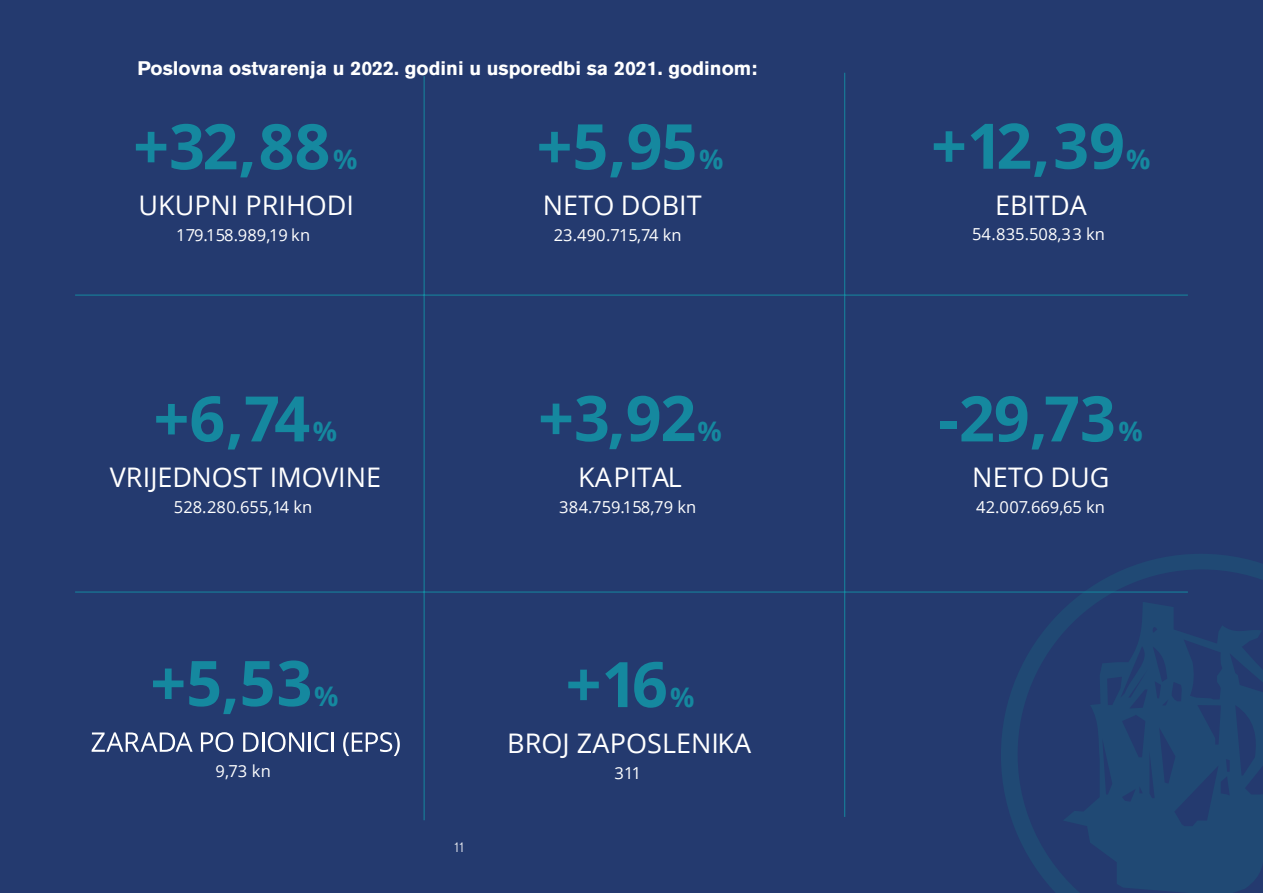
<style>
.page{position:relative;width:1263px;height:893px;background:#243a6f}
.page>*{position:absolute;margin:0;border:0;box-sizing:border-box;transform-origin:0 0}
.t1{font:700 62.85px "Open Sans";letter-spacing:-.015em;color:#15889f}
.t2{font:27px "Open Sans";color:#fff}
.t3{font:700 27px "Open Sans";color:#15889f}
.t4{font:700 19.5px "Akzidenz Grotesk Pro";color:#fff}
.t5{font:16.5px "Open Sans";color:#fff}
.t6{font:300 13.5px "Akzidenz Grotesk Pro";color:#fff}
</style>
<div class="page">
<svg style="left:1001px;top:554px;width:262px;height:339px"></svg>
<svg style="left:1063px;top:602px;width:200px;height:291px;fill:#204974"></svg>
<hr style="left:75px;top:295px;width:1113px;height:1px;background:#15889f">
<hr style="left:75px;top:592px;width:1113px;height:1px;background:#15889f">
<hr style="left:424px;top:76px;width:1px;height:744px;background:#15889f">
<hr style="left:844px;top:73px;width:1px;height:744px;background:#15889f">
<svg style="left:92px;top:732px;width:101px;height:20px"></svg>
<svg style="left:201px;top:732px;width:32px;height:20px"></svg>
<svg style="left:243px;top:732px;width:16px;height:20px"></svg>
<hr style="left:262px;top:732px;width:2px;height:20px;background:#fff">
<svg style="left:268px;top:732px;width:36px;height:20px"></svg>
<hr style="left:309px;top:732px;width:2px;height:20px;background:#fff">
<svg style="left:314px;top:732px;width:15px;height:20px"></svg>
<hr style="left:331px;top:732px;width:3px;height:20px;background:#fff">
<svg style="left:343px;top:732px;width:57px;height:24px"></svg>
<p class="t4" style="left:137px;top:56px;width:621px">Poslovna ostvarenja u 2022. godini u usporedbi sa 2021. godinom:</p>
<h1 class="t1" style="left:133px;top:102px;width:199px">+32,88</h1>
<h2 class="t3" style="left:333px;top:140px;width:26px">%</h2>
<h2 class="t2" style="left:138px;top:187px;width:217px">UKUPNI PRIHODI</h2>
<p class="t5" style="left:176px;top:223px;width:135px">179.158.989,19 kn</p>
<h1 class="t1" style="left:153px;top:374px;width:158px">+6,74</h1>
<h2 class="t3" style="left:313px;top:413px;width:26px">%</h2>
<h2 class="t2" style="left:110px;top:459px;width:273px">VRIJEDNOST IMOVINE</h2>
<p class="t5" style="left:174px;top:496px;width:140px">528.280.655,14 kn</p>
<h1 class="t1" style="left:150px;top:639px;width:164px">+5,53</h1>
<h2 class="t3" style="left:314px;top:677px;width:26px">%</h2>
<p class="t5" style="left:216px;top:760px;width:57px">9,73 kn</p>
<h1 class="t1" style="left:536px;top:102px;width:162px">+5,95</h1>
<h2 class="t3" style="left:699px;top:140px;width:26px">%</h2>
<h2 class="t2" style="left:543px;top:187px;width:160px">NETO DOBIT</h2>
<p class="t5" style="left:554px;top:223px;width:129px">23.490.715,74 kn</p>
<h1 class="t1" style="left:538px;top:374px;width:160px">+3,92</h1>
<h2 class="t3" style="left:697px;top:412px;width:26px">%</h2>
<h2 class="t2" style="left:578px;top:459px;width:105px">KAPITAL</h2>
<p class="t5" style="left:559px;top:495px;width:139px">384.759.158,79 kn</p>
<p class="t6" style="left:453px;top:839px;width:14px">11</p>
<h1 class="t1" style="left:566px;top:640px;width:104px">+16</h1>
<h2 class="t3" style="left:670px;top:678px;width:26px">%</h2>
<h2 class="t2" style="left:507px;top:725px;width:245px">BROJ ZAPOSLENIKA</h2>
<p class="t5" style="left:615px;top:761px;width:28px">311</p>
<h1 class="t1" style="left:931px;top:102px;width:195px">+12,39</h1>
<h2 class="t3" style="left:1126px;top:140px;width:26px">%</h2>
<h2 class="t2" style="left:995px;top:186px;width:93px">EBITDA</h2>
<p class="t5" style="left:972px;top:223px;width:134px">54.835.508,33 kn</p>
<h1 class="t1" style="left:939px;top:374px;width:179px">-29,73</h1>
<h2 class="t3" style="left:1118px;top:413px;width:26px">%</h2>
<h2 class="t2" style="left:972px;top:459px;width:139px">NETO DUG</h2>
<p class="t5" style="left:976px;top:496px;width:130px">42.007.669,65 kn</p>
</div>
